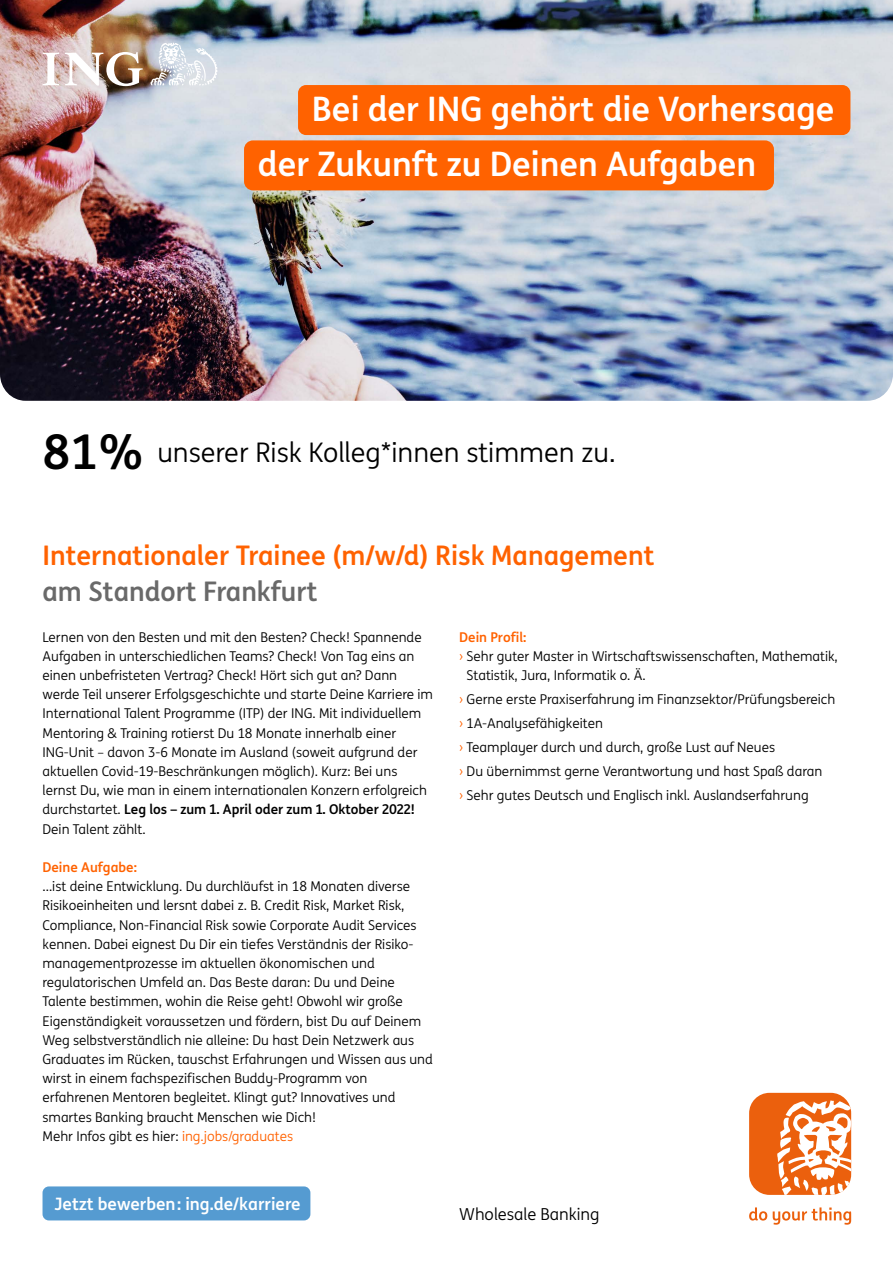
<style>
.page{position:relative;width:893px;height:1263px;background:#fff}
.page>*{position:absolute;margin:0;border:0;box-sizing:border-box;transform-origin:0 0}
.t1{font:700 33.75px "ING Me";color:#fff}
.t2{font:700 27px "ING Me";color:#ff6200}
.t3{font:27px "ING Me";color:#000}
.t4{font:700 27px "ING Me";color:#696969}
.t5{font:700 17.1px "ING Me";color:#fff}
.t6{font:16.5px "ING Me";color:#000}
.t7{font:13.5px/19.2px "ING Me";color:#000}
.t8{font:700 13.5px "ING Me";color:#ff6200}
.s1{font-weight:700;font-size:48px}
.s2{font-weight:700}
.s3{color:#ff6200}
</style>
<div class="page">
<img style="left:0;top:0;width:893px;height:401px">
<div style="left:244px;top:140px;width:530px;height:50px;background:#ff6200;border-radius:9px"></div>
<div style="left:298px;top:85px;width:552px;height:50px;background:#ff6200;border-radius:8px"></div>
<svg style="left:749px;top:1207px;width:102px;height:18px"></svg>
<div style="left:749px;top:1093px;width:102px;height:102px;background:#eb600d;border-radius:20px"></div>
<svg style="left:777px;top:1100px;width:74px;height:95px"></svg>
<svg style="left:65px;top:52px;width:78px;height:34px"></svg>
<svg style="left:43px;top:53px;width:16px;height:32px"></svg>
<svg style="left:150px;top:43px;width:67px;height:42px"></svg>
<div style="left:43px;top:1186px;width:267px;height:34px;background:#559bd1;border-radius:6px"></div>
<h1 class="t1" style="left:312px;top:82px;width:524px">Bei der ING gehört die Vorhersage</h1>
<h1 class="t1" style="left:258px;top:137px;width:500px">der Zukunft zu Deinen Aufgaben</h1>
<h2 class="t3" style="left:43px;top:432px;width:575px"><span class="s1">81%</span> unserer Risk Kolleg*innen stimmen zu.</h2>
<h2 class="t2" style="left:43px;top:533px;width:614px">Internationaler Trainee (m/w/d) Risk Management</h2>
<h2 class="t4" style="left:43px;top:569px;width:277px">am Standort Frankfurt</h2>
<p class="t7" style="left:43px;top:627px;width:392px">Lernen von den Besten und mit den Besten? Check! Spannende Aufgaben in unterschiedlichen Teams? Check! Von Tag eins an einen unbefristeten Vertrag? Check! Hört sich gut an? Dann werde Teil unserer Erfolgsgeschichte und starte Deine Karriere im International Talent Programme (ITP) der ING. Mit individuellem Mentoring &amp; Training rotierst Du 18 Monate innerhalb einer ING-Unit – davon 3-6 Monate im Ausland (soweit aufgrund der aktuellen Covid-19-Beschränkungen möglich). Kurz: Bei uns lernst Du, wie man in einem internationalen Konzern erfolgreich durchstartet. <span class="s2">Leg los – zum 1. April oder zum 1. Oktober 2022!<br></span>Dein Talent zählt.</p>
<p class="t8" style="left:43px;top:856px;width:96px">Deine Aufgabe:</p>
<p class="t7" style="left:43px;top:876px;width:392px">...ist deine Entwicklung. Du durchläufst in 18 Monaten diverse Risikoeinheiten und lersnt dabei z. B. Credit Risk, Market Risk, Compliance, Non-Financial Risk sowie Corporate Audit Services kennen. Dabei eignest Du Dir ein tiefes Verständnis der Risiko&shy;managementprozesse im aktuellen ökonomischen und regulatorischen Umfeld an. Das Beste daran: Du und Deine Talente bestimmen, wohin die Reise geht! Obwohl wir große Eigenständigkeit voraussetzen und fördern, bist Du auf Deinem Weg selbstverständlich nie alleine: Du hast Dein Netzwerk aus Graduates im Rücken, tauschst Erfahrungen und Wissen aus und wirst in einem fachspezifischen Buddy-Programm von erfahrenen Mentoren begleitet. Klingt gut? Innovatives und smartes Banking braucht Menschen wie Dich!<br>Mehr Infos gibt es hier: <span class="s3">ing.jobs/graduates</span></p>
<p class="t8" style="left:459px;top:626px;width:69px">Dein Profil:</p>
<p class="t7" style="left:459px;top:646px;width:380px"><span class="s3">›</span> Sehr guter Master in Wirtschaftswissenschaften, Mathematik,</p>
<p class="t7" style="left:467px;top:665px;width:181px">Statistik, Jura, Informatik o. Ä.</p>
<p class="t7" style="left:459px;top:686px;width:377px;line-height:24px"><span class="s3">›</span> Gerne erste Praxiserfahrung im Finanzsektor/Prüfungsbereich <span class="s3">›</span> 1A-Analysefähigkeiten<br><span class="s3">›</span> Teamplayer durch und durch, große Lust auf Neues<br><span class="s3">›</span> Du übernimmst gerne Verantwortung und hast Spaß daran<br><span class="s3">›</span> Sehr gutes Deutsch und Englisch inkl. Auslandserfahrung</p>
<p class="t5" style="left:54px;top:1190px;width:248px">Jetzt bewerben: ing.de/karriere</p>
<p class="t6" style="left:459px;top:1203px;width:142px">Wholesale Banking</p>
</div>
